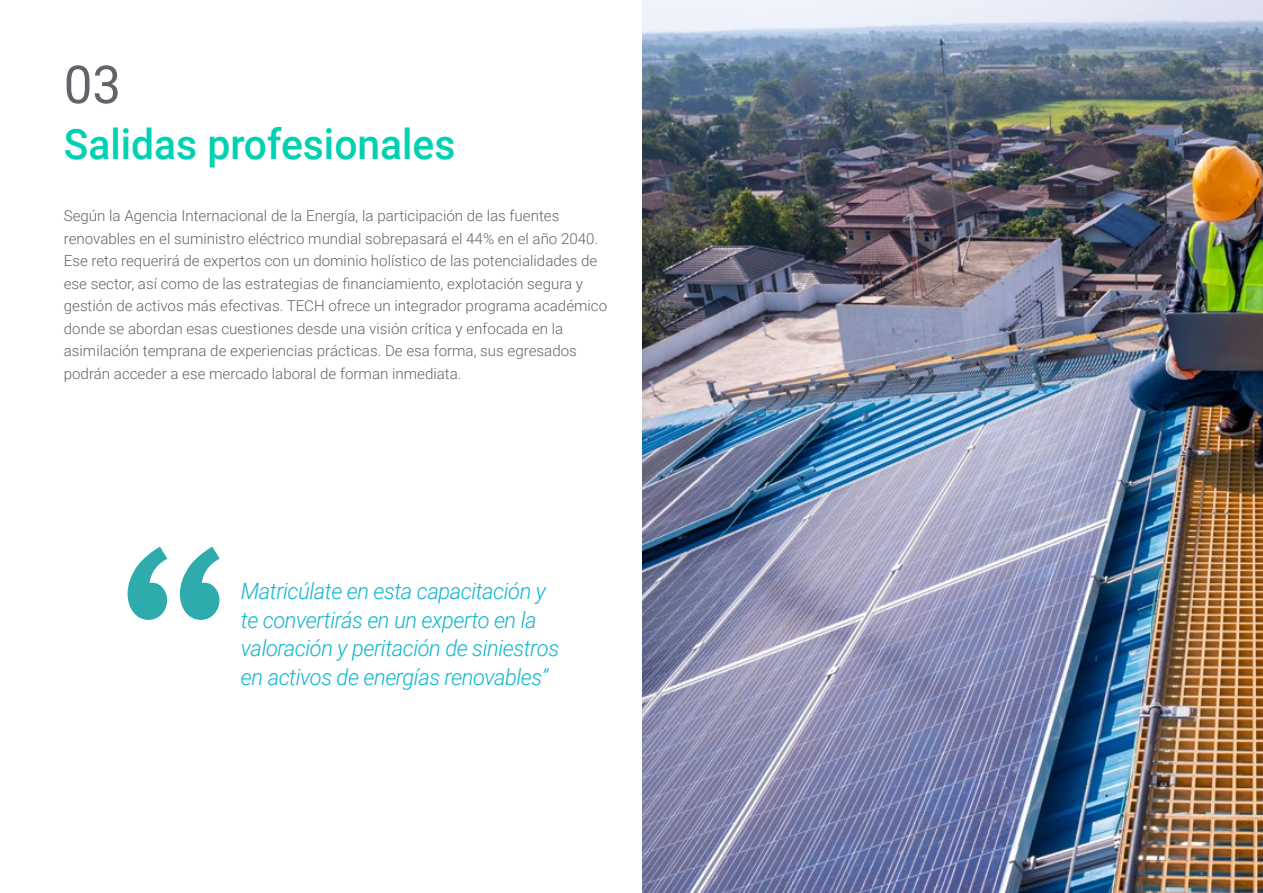
<style>
.page{position:relative;width:1263px;height:893px;background:#fff}
.page>*{position:absolute;margin:0;border:0;box-sizing:border-box;transform-origin:0 0}
.t1{font:52.5px "Roboto";color:#61646a}
.t2{font:500 42px "Roboto";color:#00d1b2}
.t3{font:italic 300 22.5px/28.5px "Roboto";letter-spacing:-.02em;color:#0fb6cf}
.t4{font:300 15px/22.5px "Roboto";color:#61646a}
</style>
<div class="page">
<img style="left:642px;top:0;width:621px;height:893px">
<svg style="left:128px;top:547px;width:92px;height:73px"></svg>
<h1 class="t1" style="left:64px;top:48px;width:59px">03</h1>
<h2 class="t2" style="left:64px;top:115px;width:393px">Salidas profesionales</h2>
<p class="t4" style="left:64px;top:204px;width:545px">Según la Agencia Internacional de la Energía, la participación de las fuentes renovables en el suministro eléctrico mundial sobrepasará el 44% en el año 2040.<br>Ese reto requerirá de expertos con un dominio holístico de las potencialidades de ese sector, así como de las estrategias de financiamiento, explotación segura y gestión de activos más efectivas. TECH ofrece un integrador programa académico donde se abordan esas cuestiones desde una visión crítica y enfocada en la asimilación temprana de experiencias prácticas. De esa forma, sus egresados podrán acceder a ese mercado laboral de forman inmediata.</p>
<h3 class="t3" style="left:241px;top:576px;width:320px">Matricúlate en esta capacitación y te convertirás en un experto en la valoración y peritación de siniestros en activos de energías renovables”</h3>
</div>
